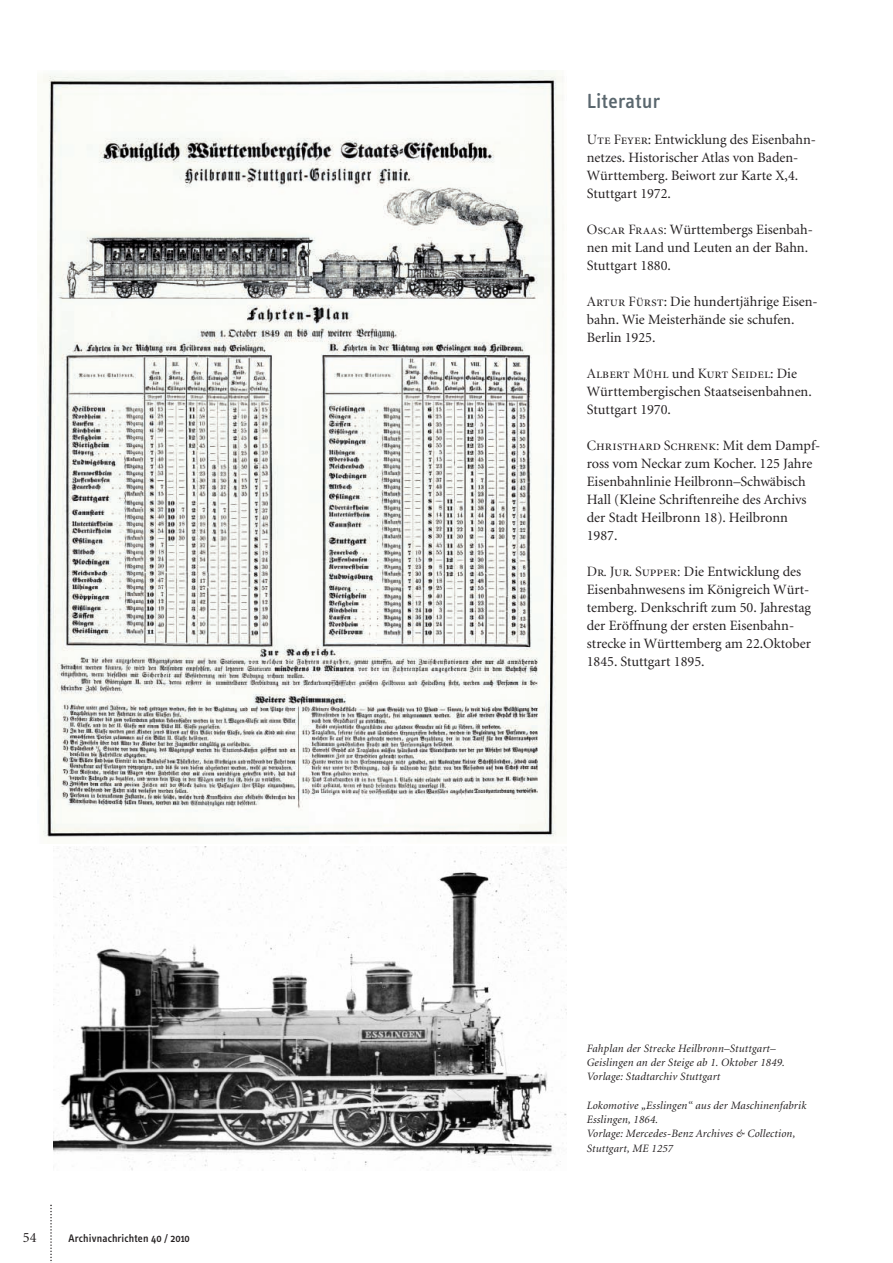
<style>
.page{position:relative;width:893px;height:1263px;background:#fff}
.page>*{position:absolute;margin:0;border:0;box-sizing:border-box;transform-origin:0 0}
.t1{font:500 21px "Info Text";letter-spacing:.02em;color:#5a676e}
.t2{font:14.25px/18px "Minion";color:#231f20}
.t3{font:14.25px "Minion Display Regular SC";color:#231f20}
.t4{font:italic 11.25px/14.2px "Minion";letter-spacing:.015em;color:#231f20}
.t5{font:500 11.25px "Info Text";letter-spacing:.015em;color:#231f20}
.s1{font-family:"Minion Display Regular SC"}
.s2{font-family:"Minion"}
</style>
<div class="page">
<svg style="left:50px;top:1205px;width:2px;height:58px"></svg>
<img style="left:40px;top:70px;width:521px;height:767px">
<img style="left:54px;top:846px;width:512px;height:324px">
<p class="t2" style="left:23px;top:1230px;width:15px">54</p>
<p class="t5" style="left:69px;top:1234px;width:123px">Archivnachrichten 40 / 2010</p>
<h1 class="t1" style="left:587px;top:93px;width:75px">Literatur</h1>
<p class="t2" style="left:587px;top:132px;width:231px"><span class="s1">Ute Feyer</span>: Entwicklung des Eisenbahn&shy;netzes. Historischer Atlas von Baden-<br>Württemberg. Beiwort zur Karte X,4.<br>Stuttgart 1972.</p>
<p class="t2" style="left:587px;top:222px;width:228px"><span class="s1">Oscar Fraas:</span> Württembergs Eisenbah&shy;nen mit Land und Leuten an der Bahn.<br>Stuttgart 1880.</p>
<p class="t2" style="left:587px;top:294px;width:232px"><span class="s1">Artur Fürst</span>: Die hundertjährige Eisen&shy;bahn. Wie Meisterhände sie schufen.<br>Berlin 1925.</p>
<p class="t3" style="left:587px;top:368px;width:212px">Albert Mühl <span class="s2">und</span> Kurt Seidel<span class="s2">: Die</span></p>
<p class="t2" style="left:587px;top:384px;width:226px">Württembergischen Staatseisenbahnen.<br>Stuttgart 1970.</p>
<p class="t3" style="left:587px;top:440px;width:235px">Christhard Schrenk: <span class="s2">Mit dem Dampf-</span></p>
<p class="t2" style="left:587px;top:456px;width:227px">ross vom Neckar zum Kocher. 125 Jahre<br>Eisenbahnlinie Heilbronn–Schwäbisch<br>Hall (Kleine Schriftenreihe des Archivs der Stadt Heilbronn 18). Heilbronn<br>1987.</p>
<p class="t2" style="left:587px;top:564px;width:226px"><span class="s1">Dr. Jur. Supper:</span> Die Entwicklung des Eisenbahnwesens im Königreich Würt&shy;temberg. Denkschrift zum 50. Jahrestag der Eröffnung der ersten Eisenbahn&shy;strecke in Württemberg am 22.Oktober 1845. Stuttgart 1895.</p>
<p class="t4" style="left:587px;top:1042px;width:200px">Fahplan der Strecke Heilbronn–Stuttgart–<br>Geislingen an der Steige ab 1. Oktober 1849.<br>Vorlage: Stadtarchiv Stuttgart</p>
<p class="t4" style="left:587px;top:1099px;width:221px">Lokomotive „Esslingen“ aus der Maschinenfabrik Esslingen, 1864.<br>Vorlage: Mercedes-Benz Archives &amp; Collection, Stuttgart, ME 1257</p>
</div>
